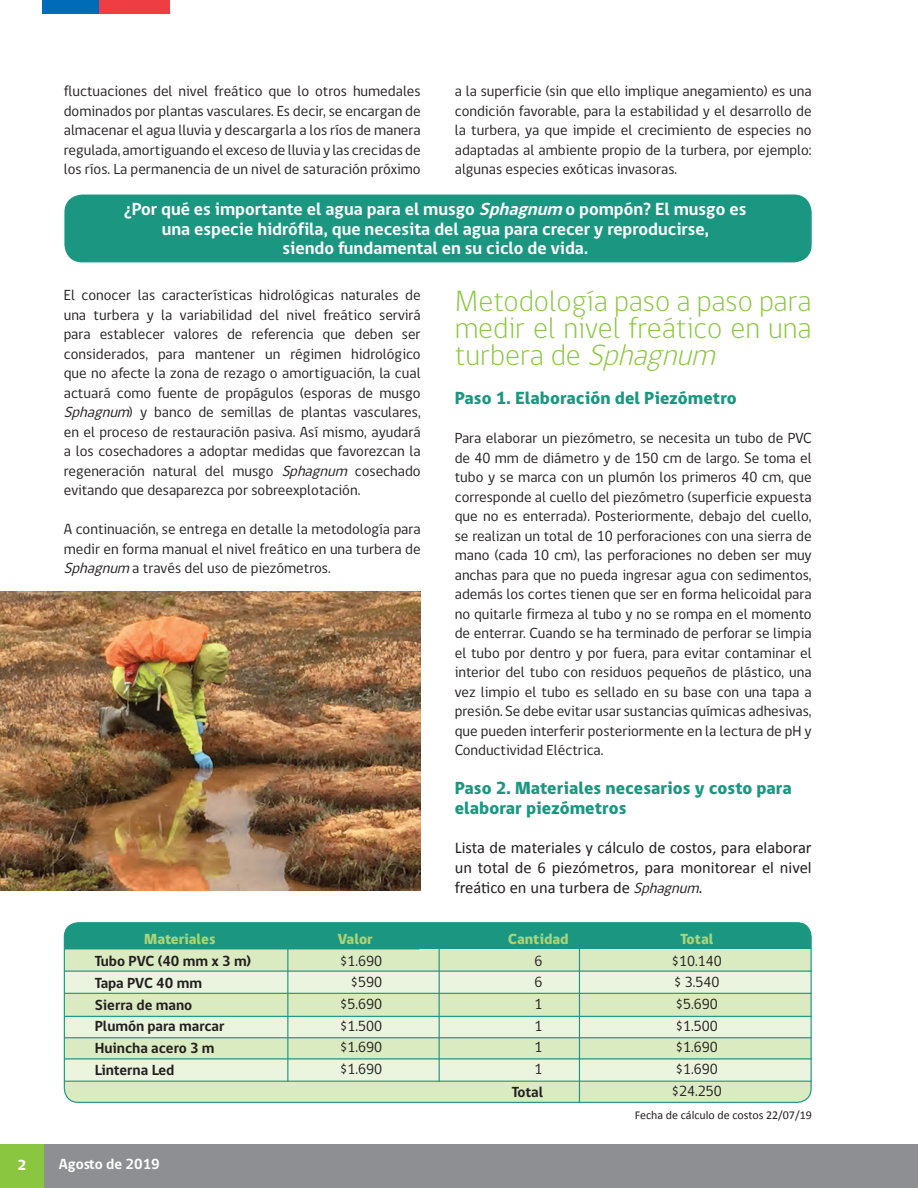
<style>
.page{position:relative;width:918px;height:1188px;background:#fff}
.page>*{position:absolute;margin:0;border:0;box-sizing:border-box;transform-origin:0 0}
.t1{font:300 30px/27px "gob CL";color:#8bc640;text-align:justify}
.t2{font:700 18px/19.5px "gob CL";color:#fff;text-align:center}
.t3{font:800 18px/19.5px "gob CL";letter-spacing:.005em;color:#1b9781}
.t4{font:16.5px/19.8px "Calibri";color:#231f20;text-align:justify}
.t5{font:15px/19.5px "gob CL";color:#231f20;text-align:justify}
.t6{font:700 15px/21.8px "gob CL";color:#231f20}
.t7{font:800 15px "gob CL";color:#aed476}
.t8{font:700 15px "gob CL";color:#fff}
.t9{font:800 15px "gob CL";color:#fff}
.t10{font:12px "Calibri";color:#231f20}
.s1{font-style:italic}
.s2{font-family:"gob CL";font-style:italic;font-size:15px}
</style>
<div class="page">
<div style="left:43px;top:1144px;width:875px;height:44px;background:#8d8f92"></div>
<div style="left:0;top:1144px;width:44px;height:44px;background:#8bc640"></div>
<div style="left:43px;top:0;width:56px;height:14px;background:#006cb7"></div>
<div style="left:99px;top:0;width:71px;height:14px;background:#ee3d43"></div>
<div style="left:64px;top:195px;width:748px;height:67px;background:#1b9781;border-radius:18px"></div>
<img style="left:0;top:592px;width:421px;height:299px">
<div style="left:64px;top:923px;width:747px;height:26px;background:#1b9781"></div>
<div style="left:65px;top:949px;width:746px;height:22px;background:#daeac1"></div>
<div style="left:65px;top:972px;width:746px;height:21px;background:#ebf4de"></div>
<div style="left:65px;top:993px;width:746px;height:23px;background:#daeac1"></div>
<div style="left:65px;top:1016px;width:746px;height:22px;background:#ebf4de"></div>
<div style="left:65px;top:1038px;width:746px;height:22px;background:#daeac1"></div>
<div style="left:65px;top:1081px;width:746px;height:21px;background:#daeac1"></div>
<div style="left:65px;top:1060px;width:746px;height:21px;background:#ebf4de"></div>
<div style="left:64px;top:922px;width:748px;height:181px;border:1px solid #1b9781;border-radius:14px"></div>
<hr style="left:64px;top:948px;width:355px;height:1px;background:#1b9781">
<hr style="left:287px;top:927px;width:1px;height:155px;background:#1b9781">
<hr style="left:439px;top:927px;width:1px;height:155px;background:#1b9781">
<hr style="left:64px;top:993px;width:748px;height:1px;background:#1b9781">
<hr style="left:64px;top:1016px;width:748px;height:1px;background:#1b9781">
<hr style="left:64px;top:1037px;width:748px;height:1px;background:#1b9781">
<hr style="left:64px;top:1058px;width:748px;height:1px;background:#1b9781">
<hr style="left:64px;top:971px;width:748px;height:1px;background:#1b9781">
<hr style="left:579px;top:927px;width:1px;height:176px;background:#1b9781">
<hr style="left:64px;top:1081px;width:748px;height:1px;background:#1b9781">
<p class="t5" style="left:64px;top:82px;width:358px">fluctuaciones del nivel freático que lo otros humedales dominados por plantas vasculares. Es decir, se encargan de almacenar el agua lluvia y descargarla a los ríos de manera regulada, amortiguando el exceso de lluvia y las crecidas de los ríos. La permanencia de un nivel de saturación próximo</p>
<p class="t5" style="left:455px;top:82px;width:358px">a la superficie (sin que ello implique anegamiento) es una condición favorable, para la estabilidad y el desarrollo de la turbera, ya que impide el crecimiento de especies no adaptadas al ambiente propio de la turbera, por ejemplo: algunas especies exóticas invasoras.</p>
<p class="t2" style="left:124px;top:200px;width:624px">¿Por qué es importante el agua para el musgo <span class="s1">Sphagnum</span> o pompón? El musgo es una especie hidrófila, que necesita del agua para crecer y reproducirse,<br>siendo fundamental en su ciclo de vida.</p>
<p class="t5" style="left:64px;top:286px;width:358px">El conocer las características hidrológicas naturales de una turbera y la variabilidad del nivel freático servirá para establecer valores de referencia que deben ser considerados, para mantener un régimen hidrológico que no afecte la zona de rezago o amortiguación, la cual actuará como fuente de propágulos (esporas de musgo <span class="s1">Sphagnum</span>) y banco de semillas de plantas vasculares, en el proceso de restauración pasiva. Así mismo, ayudará a los cosechadores a adoptar medidas que favorezcan la regeneración natural del musgo <span class="s1">Sphagnum</span> cosechado evitando que desaparezca por sobreexplotación.</p>
<p class="t5" style="left:64px;top:520px;width:358px">A continuación, se entrega en detalle la metodología para medir en forma manual el nivel freático en una turbera de <span class="s1">Sphagnum</span> a través del uso de piezómetros.</p>
<h1 class="t1" style="left:455px;top:288px;width:359px">Metodología paso a paso para medir el nivel freático en una t u r b e ra d e <span class="s1">Sphagnum</span></h1>
<p class="t3" style="left:455px;top:389px;width:284px">Paso 1. Elaboración del Piezómetro</p>
<p class="t5" style="left:455px;top:429px;width:359px">Para elaborar un piezómetro, se necesita un tubo de PVC de 40 mm de diámetro y de 150 cm de largo. Se toma el tubo y se marca con un plumón los primeros 40 cm, que corresponde al cuello del piezómetro (superficie expuesta que no es enterrada). Posteriormente, debajo del cuello, se realizan un total de 10 perforaciones con una sierra de mano (cada 10 cm), las perforaciones no deben ser muy anchas para que no pueda ingresar agua con sedimentos, además los cortes tienen que ser en forma helicoidal para no quitarle firmeza al tubo y no se rompa en el momento de enterrar. Cuando se ha terminado de perforar se limpia el tubo por dentro y por fuera, para evitar contaminar el interior del tubo con residuos pequeños de plástico, una vez limpio el tubo es sellado en su base con una tapa a presión. Se debe evitar usar sustancias químicas adhesivas, que pueden interferir posteriormente en la lectura de pH y Conductividad Eléctrica.</p>
<p class="t3" style="left:455px;top:779px;width:338px">Paso 2. Materiales necesarios y costo para elaborar piezómetros</p>
<p class="t4" style="left:455px;top:838px;width:358px">Lista de materiales y cálculo de costos, para elaborar un total de 6 piezómetros, para monitorear el nivel freático en una turbera de <span class="s2">Sphagnum</span>.</p>
<p class="t7" style="left:144px;top:929px;width:73px">Materiales</p>
<p class="t6" style="left:95px;top:951px;width:158px">Tubo PVC (40 mm x 3 m)<br>Tapa PVC 40 mm<br>Sierra de mano<br>Plumón para marcar<br>Huincha acero 3 m<br>Linterna Led</p>
<p class="t9" style="left:17px;top:1154px;width:10px">2</p>
<p class="t8" style="left:59px;top:1154px;width:103px">Agosto de 2019</p>
<p class="t7" style="left:338px;top:929px;width:36px">Valor</p>
<p class="t5" style="left:340px;top:950px;width:43px;line-height:21.8px;text-align:right">$1.690 $590 $5.690 $1.500 $1.690 $1.690</p>
<p class="t7" style="left:508px;top:929px;width:62px">Cantidad</p>
<p class="t5" style="left:534px;top:950px;width:10px;line-height:21.8px">6<br>6<br>1<br>1<br>1<br>1</p>
<p class="t7" style="left:680px;top:929px;width:34px">Total</p>
<p class="t5" style="left:672px;top:950px;width:52px;line-height:21.8px;text-align:left">$10.140 $ 3.540 $5.690 $1.500 $1.690 $1.690</p>
<p class="t6" style="left:512px;top:1081px;width:33px">Total</p>
<p class="t5" style="left:672px;top:1081px;width:52px">$24.250</p>
<p class="t10" style="left:635px;top:1107px;width:179px">Fecha de cálculo de costos 22/07/19</p>
</div>
